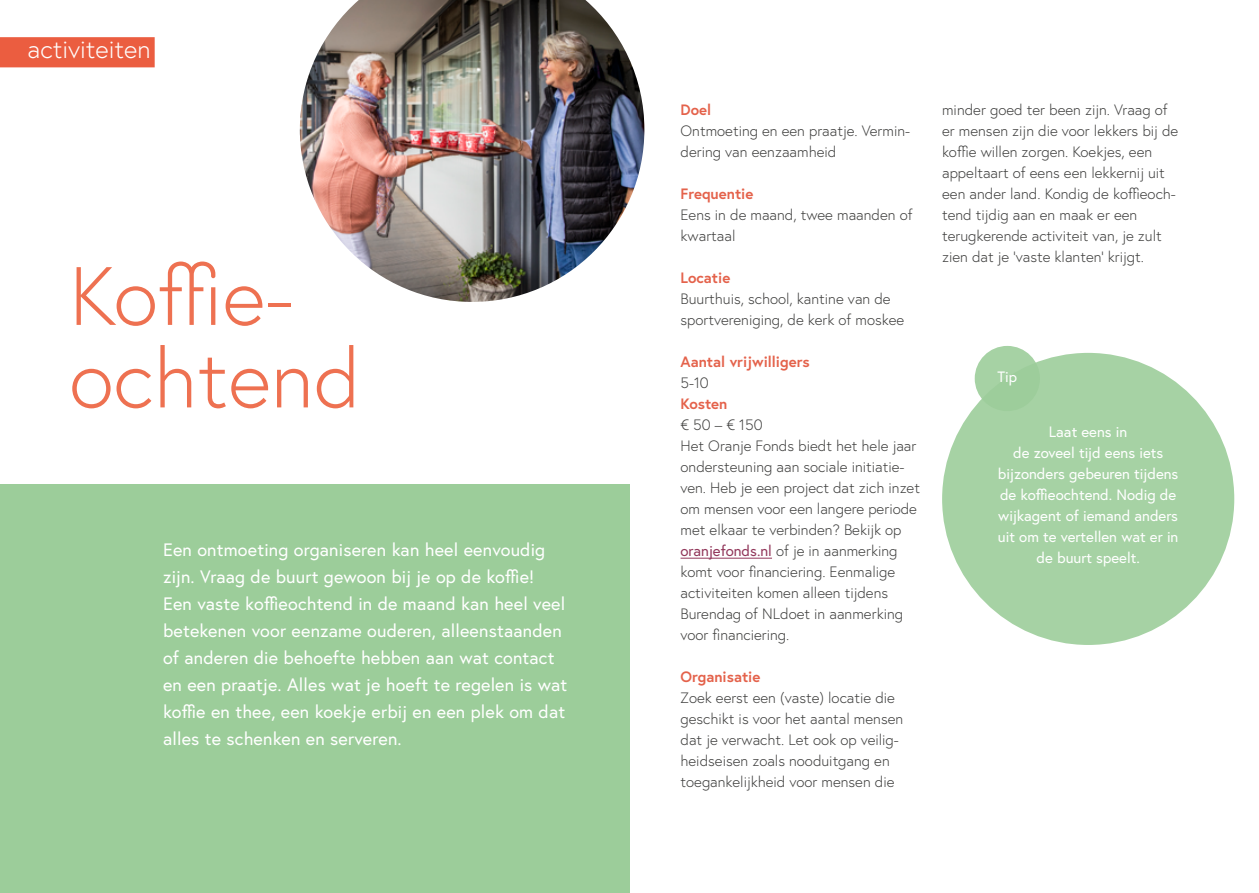
<style>
.page{position:relative;width:1259px;height:893px;background:#fff}
.page>*{position:absolute;margin:0;border:0;box-sizing:border-box;transform-origin:0 0}
.t1{font:300 82.5px/82.5px "Europa";color:#ee7151}
.t2{font:300 25.5px "Europa";color:#fff}
.t3{font:18px/27px "Europa";letter-spacing:.01em;color:#fff}
.t4{font:300 15px/21px "Europa";color:#3c3c3b}
.t5{font:15px/21px "Europa";color:#fff;text-align:center}
.t6{font:700 15px "Europa";color:#e4624b}
.s1{font-weight:400;color:#92375b}
</style>
<div class="page">
<div style="left:0;top:37px;width:155px;height:30px;background:#eb5d40"></div>
<div style="left:0;top:485px;width:629px;height:408px;background:#9ccd9a"></div>
<hr style="left:680px;top:558px;width:92px;height:1px;background:#92375b">
<div style="left:942px;top:353px;width:292px;height:292px;background:#a6d2a4;border-radius:50%"></div>
<div style="left:974px;top:346px;width:66px;height:65px;background:#a5d1a3;border-radius:50%"></div>
<img style="left:300px;top:0;width:344px;height:302px">
<h2 class="t2" style="left:28px;top:33px;width:125px">activiteiten</h2>
<h1 class="t1" style="left:69px;top:254px;width:293px">Koffie&shy;ochtend</h1>
<p class="t3" style="left:163px;top:536px;width:406px">Een ontmoeting organiseren kan heel eenvoudig zijn. Vraag de buurt gewoon bij je op de koffie!<br>Een vaste koffieochtend in de maand kan heel veel betekenen voor eenzame ouderen, alleenstaanden of anderen die behoefte hebben aan wat contact en een praatje. Alles wat je hoeft te regelen is wat koffie en thee, een koekje erbij en een plek om dat alles te schenken en serveren.</p>
<p class="t6" style="left:680px;top:99px;width:32px">Doel</p>
<p class="t4" style="left:680px;top:120px;width:231px">Ontmoeting en een praatje. Vermin&shy;dering van eenzaamheid</p>
<p class="t6" style="left:680px;top:183px;width:74px">Frequentie</p>
<p class="t4" style="left:680px;top:204px;width:234px">Eens in de maand, twee maanden of kwartaal</p>
<p class="t6" style="left:680px;top:267px;width:51px">Locatie</p>
<p class="t4" style="left:680px;top:288px;width:225px">Buurthuis, school, kantine van de sportvereniging, de kerk of moskee</p>
<p class="t6" style="left:680px;top:351px;width:131px">Aantal vrijwilligers</p>
<p class="t4" style="left:680px;top:372px;width:30px">5-10</p>
<p class="t6" style="left:680px;top:393px;width:48px">Kosten</p>
<p class="t4" style="left:680px;top:414px;width:241px">€ 50 – € 150<br>Het Oranje Fonds biedt het hele jaar ondersteuning aan sociale initiatie&shy;ven. Heb je een project dat zich inzet om mensen voor een langere periode met elkaar te verbinden? Bekijk op <span class="s1">oranjefonds.nl</span> of je in aanmerking komt voor financiering. Eenmalige activiteiten komen alleen tijdens<br>Burendag of NLdoet in aanmerking voor financiering.</p>
<p class="t6" style="left:680px;top:666px;width:81px">Organisatie</p>
<p class="t4" style="left:680px;top:687px;width:224px">Zoek eerst een (vaste) locatie die geschikt is voor het aantal mensen dat je verwacht. Let ook op veilig&shy;heidseisen zoals nooduitgang en toegankelijkheid voor mensen die</p>
<p class="t4" style="left:942px;top:99px;width:238px">minder goed ter been zijn. Vraag of er mensen zijn die voor lekkers bij de koffie willen zorgen. Koekjes, een appeltaart of eens een lekkernij uit een ander land. Kondig de koffieoch&shy;tend tijdig aan en maak er een terugkerende activiteit van, je zult zien dat je ‘vaste klanten’ krijgt.</p>
<p class="t5" style="left:997px;top:366px;width:21px">Tip</p>
<p class="t5" style="left:998px;top:421px;width:182px">Laat eens in<br>de zoveel tijd eens iets bijzonders gebeuren tijdens de koffieochtend. Nodig de wijkagent of iemand anders uit om te vertellen wat er in de buurt speelt.</p>
</div>
